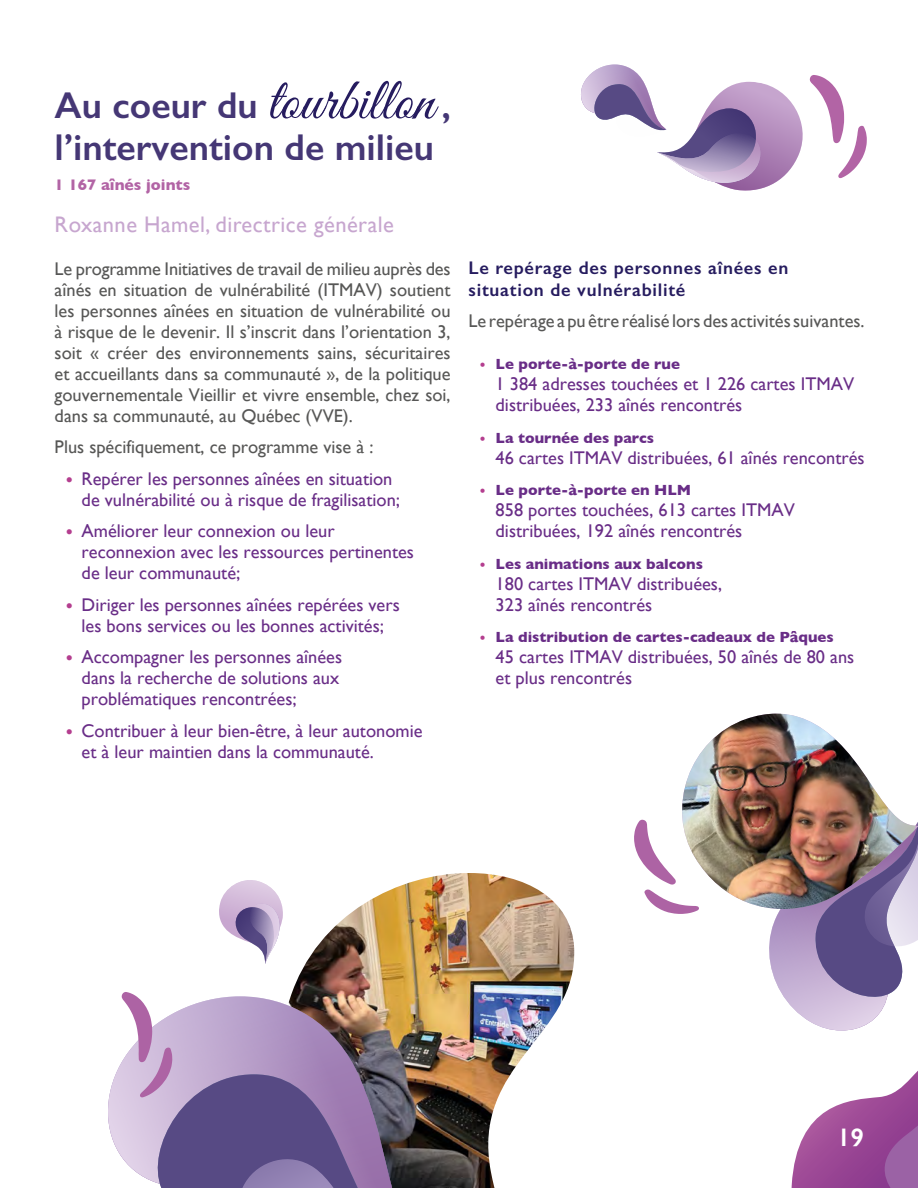
<style>
.page{position:relative;width:918px;height:1188px;background:#fff}
.page>*{position:absolute;margin:0;border:0;box-sizing:border-box;transform-origin:0 0}
.t1{font:600 37.5px/42px "Gill Sans";color:#453775}
.t2{font:600 25.5px "Gill Sans";color:#fff}
.t3{font:22.5px "Gill Sans";letter-spacing:.02em;color:#c7a6cf}
.t4{font:18.3px/21px "Gill Sans";color:#692d87}
.t5{font:18.3px/21px "Gill Sans";color:#575756;text-align:justify}
.t6{font:600 18.3px/21px "Gill Sans";letter-spacing:.04em;color:#261c5f}
.t7{font:700 15.6px "Gill Sans";color:#b264a5}
.t8{font:700 15px "Gill Sans";color:#692d87}
.s1{font-family:"Great Vibes";font-weight:400;font-size:60px;color:#261c5f}
.s2{font-weight:700;font-size:15.6px;color:#b43e8f}
.s3{font-size:12.75px;color:#b43e8f}
</style>
<div class="page">
<svg style="left:791px;top:1070px;width:127px;height:118px"></svg>
<img style="left:295px;top:873px;width:280px;height:315px">
<img style="left:108px;top:984px;width:329px;height:172px">
<svg style="left:358px;top:1151px;width:79px;height:37px;background:#594a60"></svg>
<svg style="left:121px;top:992px;width:237px;height:196px;background:#9884ad"></svg>
<svg style="left:219px;top:880px;width:64px;height:84px"></svg>
<svg style="left:634px;top:820px;width:31px;height:92px"></svg>
<svg style="left:769px;top:919px;width:149px;height:112px"></svg>
<img style="left:665px;top:714px;width:251px;height:205px">
<svg style="left:581px;top:64px;width:286px;height:127px"></svg>
<h1 class="t1" style="left:55px;top:85px;width:398px">Au coeur du <span class="s1">tourbillon</span> , l’intervention de milieu</h1>
<p class="t7" style="left:55px;top:173px;width:137px">1 167 aînés joints</p>
<p class="t3" style="left:55px;top:211px;width:341px">Roxanne Hamel, directrice générale</p>
<p class="t5" style="left:55px;top:258px;width:398px">Le programme Initiatives de travail de milieu auprès des aînés en situation de vulnérabilité (ITMAV) soutient les personnes aînées en situation de vulnérabilité ou à risque de le devenir. Il s’inscrit dans l’orientation 3, soit « créer des environnements sains, sécuritaires et accueillants dans sa communauté », de la politique gouvernementale Vieillir et vivre ensemble, chez soi, dans sa communauté, au Québec (VVE).</p>
<p class="t5" style="left:55px;top:436px;width:320px">Plus spécifiquement, ce programme vise à :</p>
<p class="t4" style="left:82px;top:468px;width:320px;text-indent:-16px"><span class="s2">•</span> Repérer les personnes aînées en situation de vulnérabilité ou à risque de fragilisation;</p>
<p class="t4" style="left:82px;top:520px;width:334px;text-indent:-16px"><span class="s2">•</span> Améliorer leur connexion ou leur reconnexion avec les ressources pertinentes de leur communauté;</p>
<p class="t4" style="left:65px;top:594px;width:336px;text-align:center"><span class="s2">•</span> Diriger les personnes aînées repérées vers les bons services ou les bonnes activités;</p>
<p class="t4" style="left:82px;top:646px;width:262px;text-indent:-16px"><span class="s2">•</span> Accompagner les personnes aînées dans la recherche de solutions aux problématiques rencontrées;</p>
<p class="t4" style="left:82px;top:720px;width:342px;text-indent:-16px"><span class="s2">•</span> Contribuer à leur bien-être, à leur autonomie et à leur maintien dans la communauté.</p>
<p class="t6" style="left:469px;top:258px;width:321px">Le repérage des personnes aînées en situation de vulnérabilité</p>
<p class="t5" style="left:469px;top:310px;width:398px">Le repérage a pu être réalisé lors des activités suivantes.</p>
<p class="t8" style="left:479px;top:352px;width:202px"><span class="s3">•</span> Le porte-à-porte de rue</p>
<p class="t4" style="left:496px;top:373px;width:360px">1 384 adresses touchées et 1 226 cartes ITMAV distribuées, 233 aînés rencontrés</p>
<p class="t8" style="left:479px;top:426px;width:176px"><span class="s3">•</span> La tournée des parcs</p>
<p class="t4" style="left:496px;top:447px;width:371px">46 cartes ITMAV distribuées, 61 aînés rencontrés</p>
<p class="t8" style="left:479px;top:478px;width:213px"><span class="s3">•</span> Le porte-à-porte en HLM</p>
<p class="t4" style="left:496px;top:499px;width:301px">858 portes touchées, 613 cartes ITMAV distribuées, 192 aînés rencontrés</p>
<p class="t8" style="left:479px;top:552px;width:225px"><span class="s3">•</span> Les animations aux balcons</p>
<p class="t4" style="left:496px;top:573px;width:228px">180 cartes ITMAV distribuées,<br>323 aînés rencontrés</p>
<p class="t8" style="left:479px;top:625px;width:356px"><span class="s3">•</span> La distribution de cartes-cadeaux de Pâques</p>
<p class="t4" style="left:496px;top:646px;width:360px">45 cartes ITMAV distribuées, 50 aînés de 80 ans et plus rencontrés</p>
<h2 class="t2" style="left:837px;top:1122px;width:28px">19</h2>
</div>
